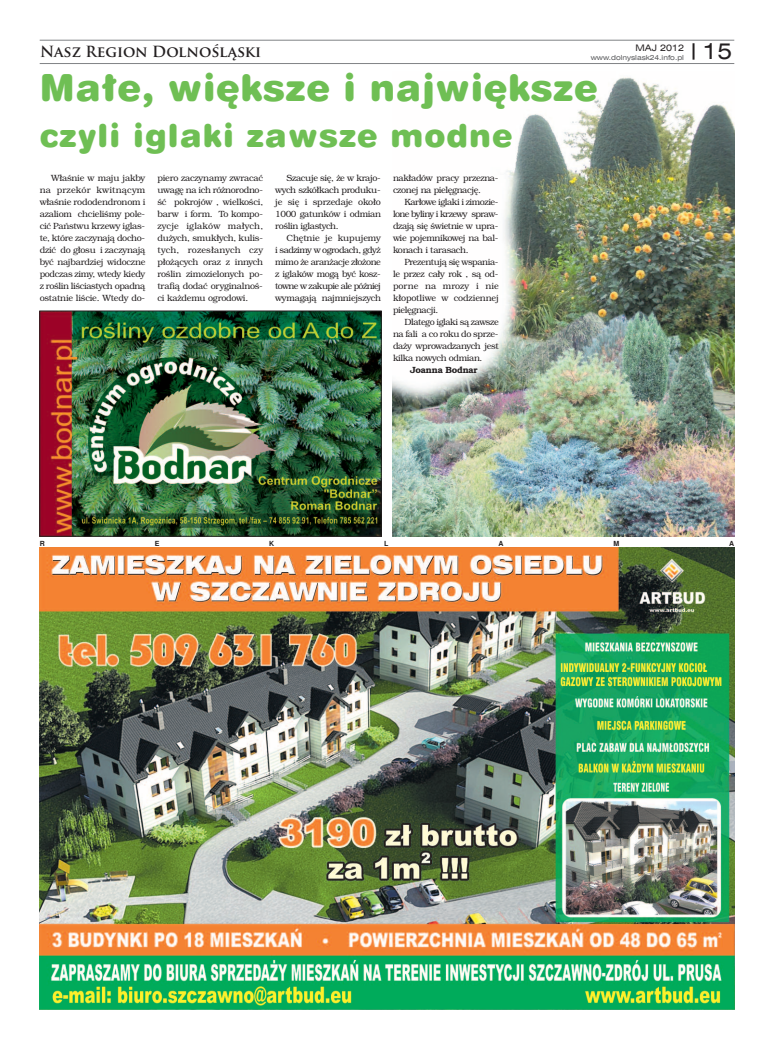
<style>
.page{position:relative;width:774px;height:1049px;background:#fff}
.page>*{position:absolute;margin:0;border:0;box-sizing:border-box;transform-origin:0 0}
.t1{font:37px "Swis 721 Blk Rnd EU";letter-spacing:.02em;color:#6fbf54}
.t2{font:32px "Swis 721 Blk Rnd EU";letter-spacing:.035em;color:#6fbf54}
.t3{font:22px "Swis 721 Ex EU";color:#231f20}
.t4{font:700 15px "Trajan Pro";color:#231f20}
.t5{font:9px/12px "Te X Gyre Bonum";letter-spacing:-.04em;color:#231f20;text-align:justify}
.t6{font:700 9px "Te X Gyre Bonum";letter-spacing:-.025em;color:#231f20}
.t7{font:9px "Swis 721 Ex EU";color:#231f20}
.t8{font:7px "Swis 721 Ex EU";color:#57585a}
.t9{font:700 7px "Te X Gyre Heros";color:#231f20}
</style>
<div class="page">
<img style="left:393px;top:77px;width:341px;height:459px">
<hr style="left:40px;top:63px;width:694px;height:1px;background:#808285">
<hr style="left:40px;top:40px;width:694px;height:1px;background:#808285">
<svg style="left:692px;top:43px;width:2px;height:17px"></svg>
<img style="left:40px;top:548px;width:694px;height:462px">
<img style="left:42px;top:313px;width:337px;height:221px">
<div style="left:40px;top:311px;width:341px;height:225px;border:1px solid #231f20"></div>
<p class="t8" style="left:591px;top:53px;width:95px">www.dolnyslask24.info.pl</p>
<h3 class="t3" style="left:703px;top:38px;width:31px">15</h3>
<h3 class="t4" style="left:40px;top:46px;width:223px">Nasz Region Dolnośląski</h3>
<p class="t7" style="left:636px;top:42px;width:50px">MAJ 2012</p>
<h1 class="t1" style="left:40px;top:66px;width:559px">Małe, większe i największe</h1>
<h2 class="t2" style="left:40px;top:116px;width:474px">czyli iglaki zawsze modne</h2>
<p class="t5" style="left:40px;top:173px;width:107px;text-indent:11px">Właśnie w maju jakby na przekór kwitnącym właśnie rododendronom i azaliom chcieliśmy pole&shy;cić Państwu krzewy iglas&shy;te, które zaczynają docho&shy;dzić do głosu i zaczynają być najbardziej widoczne podczas zimy, wtedy kiedy z roślin liściastych opadną ostatnie liście. Wtedy do-</p>
<p class="t5" style="left:157px;top:173px;width:107px">piero zaczynamy zwracać uwagę na ich różnorodno&shy;ść pokrojów , wielkości, barw i form. To kompo&shy;zycje iglaków małych, dużych, smukłych, kulis&shy;tych, rozesłanych czy płożących oraz z innych roślin zimozielonych po&shy;trafią dodać oryginalnoś&shy;ci każdemu ogrodowi.</p>
<p class="t5" style="left:275px;top:173px;width:107px;text-indent:11px">Szacuje się, że w krajo&shy;wych szkółkach produku&shy;je się i sprzedaje około 1000 gatunków i odmian roślin iglastych.</p>
<p class="t5" style="left:275px;top:233px;width:107px;text-indent:11px">Chętnie je kupujemy i sadzimy w ogrodach, gdyż mimo że aranżacje złożone z iglaków mogą być kosz&shy;towne w zakupie ale później wymagają najmniejszych</p>
<p class="t5" style="left:393px;top:173px;width:107px">nakładów pracy przezna&shy;czonej na pielęgnację.</p>
<p class="t5" style="left:393px;top:197px;width:107px;text-indent:11px">Karłowe iglaki i zimozie&shy;lone byliny i krzewy spraw&shy;dzają się świetnie w upra&shy;wie pojemnikowej na bal&shy;konach i tarasach.</p>
<p class="t5" style="left:393px;top:257px;width:107px;text-indent:11px">Prezentują się wspania&shy;le przez cały rok , są od&shy;porne na mrozy i nie kłopotliwe w codziennej pielęgnacji.</p>
<p class="t5" style="left:393px;top:317px;width:107px;text-indent:11px">Dlatego iglaki są zawsze na fali a co roku do sprze&shy;daży wprowadzanych jest kilka nowych odmian.</p>
<p class="t6" style="left:410px;top:367px;width:69px">Joanna Bodnar</p>
<p class="t9" style="left:40px;top:539px;width:7px">R</p>
<p class="t9" style="left:155px;top:539px;width:6px">E</p>
<p class="t9" style="left:269px;top:539px;width:7px">K</p>
<p class="t9" style="left:384px;top:539px;width:6px">L</p>
<p class="t9" style="left:498px;top:539px;width:7px">A</p>
<p class="t9" style="left:613px;top:539px;width:7px">M</p>
<p class="t9" style="left:729px;top:539px;width:7px">A</p>
</div>
